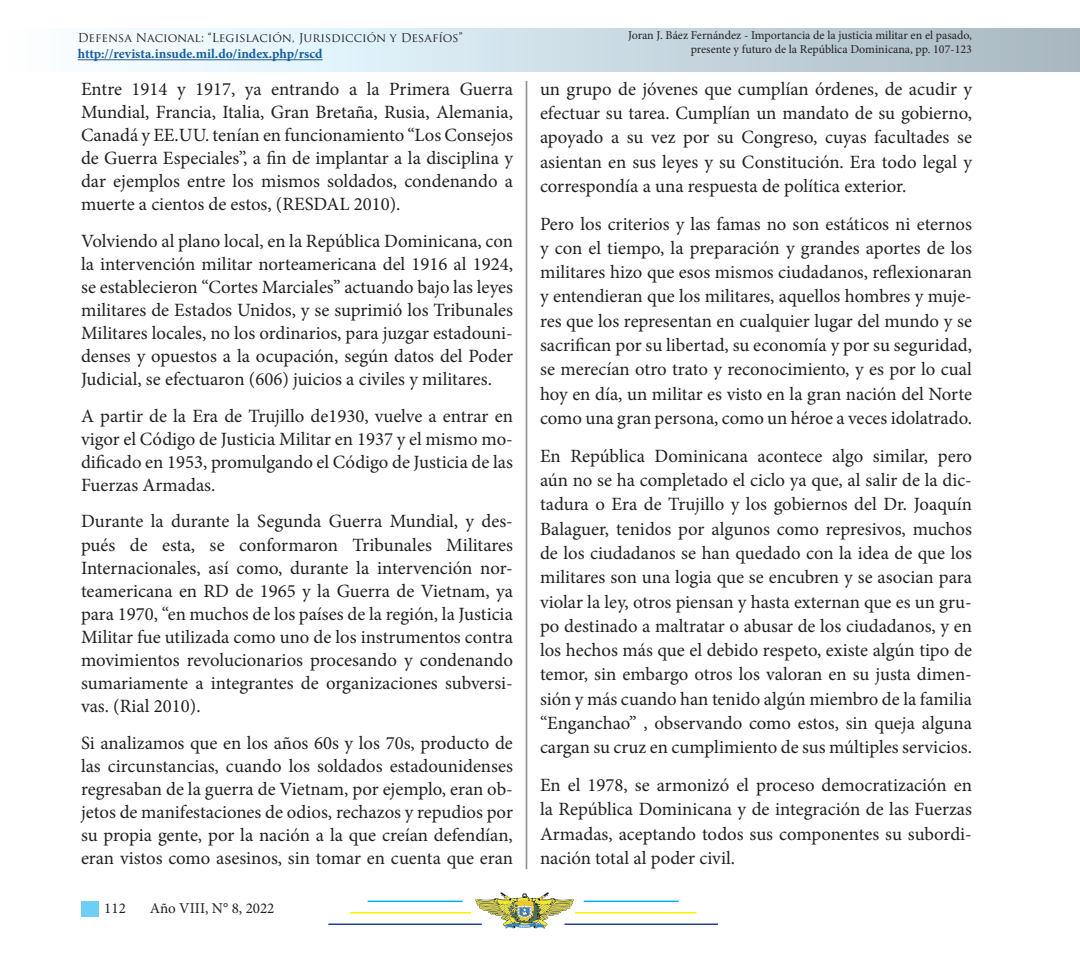
<style>
.page{position:relative;width:1080px;height:972px;background:#fff}
.page>*{position:absolute;margin:0;border:0;box-sizing:border-box;transform-origin:0 0}
.CUERPO{font:18.75px/23.1px "Minion Pro";color:#231f20;text-align:justify}
.t1{font:15px "Minion Pro";color:#231f20}
.t2{font:700 13.5px "Minion Pro";color:#175d9e}
.t3{font:12px/14.4px "Minion Pro";color:#231f20;text-align:right}
.t4{font:12px "Trajan Pro";color:#231f20}
</style>
<div class="page">
<div style="left:81px;top:901px;width:18px;height:16px;background:#6bcff6"></div>
<svg style="left:476px;top:892px;width:98px;height:37px"></svg>
<hr style="left:584px;top:901px;width:95px;height:1px;background:#00aeef">
<hr style="left:575px;top:912px;width:121px;height:2px;background:#fff101">
<hr style="left:565px;top:924px;width:153px;height:1px;background:#253f8e">
<hr style="left:368px;top:901px;width:95px;height:1px;background:#00aeef">
<hr style="left:350px;top:912px;width:121px;height:2px;background:#fff101">
<hr style="left:328px;top:924px;width:154px;height:1px;background:#253f8e">
<div style="left:0;top:28px;width:1080px;height:44px;background:linear-gradient(to right,#fbffff,#a7bac4)"></div>
<hr style="left:78px;top:59px;width:245px;height:1px;background:#175d9e">
<hr style="left:526px;top:81px;width:1px;height:788px;background:#8f8d8d">
<p class="t4" style="left:78px;top:30px;width:387px">Defensa Nacional: “Legislación, Jurisdicción y Desafíos”</p>
<p class="t2" style="left:78px;top:45px;width:246px">http://revista.insude.mil.do/index.php/rscd</p>
<p class="CUERPO" style="left:81px;top:77px;width:434px">Entre 1914 y 1917, ya entrando a la Primera Guerra Mundial, Francia, Italia, Gran Bretaña, Rusia, Alemania, Canadá y EE.UU. tenían en funcionamiento “Los Consejos de Guerra Especiales”, a fin de implantar a la disciplina y dar ejemplos entre los mismos soldados, condenando a muerte a cientos de estos, (RESDAL 2010).</p>
<p class="CUERPO" style="left:81px;top:229px;width:434px">Volviendo al plano local, en la República Dominicana, con la intervención militar norteamericana del 1916 al 1924, se establecieron “Cortes Marciales” actuando bajo las leyes militares de Estados Unidos, y se suprimió los Tribunales Militares locales, no los ordinarios, para juzgar estadouni&shy;denses y opuestos a la ocupación, según datos del Poder Judicial, se efectuaron (606) juicios a civiles y militares.</p>
<p class="CUERPO" style="left:81px;top:404px;width:434px">A partir de la Era de Trujillo de1930, vuelve a entrar en vigor el Código de Justicia Militar en 1937 y el mismo mo&shy;dificado en 1953, promulgando el Código de Justicia de las Fuerzas Armadas.</p>
<p class="CUERPO" style="left:81px;top:510px;width:434px">Durante la durante la Segunda Guerra Mundial, y des&shy;pués de esta, se conformaron Tribunales Militares Internacionales, así como, durante la intervención nor&shy;teamericana en RD de 1965 y la Guerra de Vietnam, ya para 1970, “en muchos de los países de la región, la Justicia Militar fue utilizada como uno de los instrumentos contra movimientos revolucionarios procesando y condenando sumariamente a integrantes de organizaciones subversi&shy;vas. (Rial 2010).</p>
<p class="CUERPO" style="left:81px;top:731px;width:434px">Si analizamos que en los años 60s y los 70s, producto de las circunstancias, cuando los soldados estadounidenses regresaban de la guerra de Vietnam, por ejemplo, eran ob&shy;jetos de manifestaciones de odios, rechazos y repudios por su propia gente, por la nación a la que creían defendían, eran vistos como asesinos, sin tomar en cuenta que eran</p>
<p class="t1" style="left:104px;top:898px;width:23px">112</p>
<p class="t1" style="left:150px;top:898px;width:126px">Año VIII, N° 8, 2022</p>
<p class="t3" style="left:628px;top:28px;width:345px">Joran J. Báez Fernández - Importancia de la justicia militar en el pasado, presente y futuro de la República Dominicana, pp. 107-123</p>
<p class="CUERPO" style="left:540px;top:77px;width:434px;line-height:24.3px">un grupo de jóvenes que cumplían órdenes, de acudir y efectuar su tarea. Cumplían un mandato de su gobierno, apoyado a su vez por su Congreso, cuyas facultades se asientan en sus leyes y su Constitución. Era todo legal y correspondía a una respuesta de política exterior.</p>
<p class="CUERPO" style="left:540px;top:212px;width:434px;line-height:24.3px">Pero los criterios y las famas no son estáticos ni eternos y con el tiempo, la preparación y grandes aportes de los militares hizo que esos mismos ciudadanos, reflexionaran y entendieran que los militares, aquellos hombres y muje&shy;res que los representan en cualquier lugar del mundo y se sacrifican por su libertad, su economía y por su seguridad, se merecían otro trato y reconocimiento, y es por lo cual hoy en día, un militar es visto en la gran nación del Norte como una gran persona, como un héroe a veces idolatrado.</p>
<p class="CUERPO" style="left:540px;top:444px;width:434px;line-height:24.3px">En República Dominicana acontece algo similar, pero aún no se ha completado el ciclo ya que, al salir de la dic&shy;tadura o Era de Trujillo y los gobiernos del Dr. Joaquín Balaguer, tenidos por algunos como represivos, muchos de los ciudadanos se han quedado con la idea de que los militares son una logia que se encubren y se asocian para violar la ley, otros piensan y hasta externan que es un gru&shy;po destinado a maltratar o abusar de los ciudadanos, y en los hechos más que el debido respeto, existe algún tipo de temor, sin embargo otros los valoran en su justa dimen&shy;sión y más cuando han tenido algún miembro de la familia “Enganchao” , observando como estos, sin queja alguna cargan su cruz en cumplimiento de sus múltiples servicios.</p>
<p class="CUERPO" style="left:540px;top:773px;width:434px;line-height:24.3px">En el 1978, se armonizó el proceso democratización en la República Dominicana y de integración de las Fuerzas Armadas, aceptando todos sus componentes su subordi&shy;nación total al poder civil.</p>
</div>
